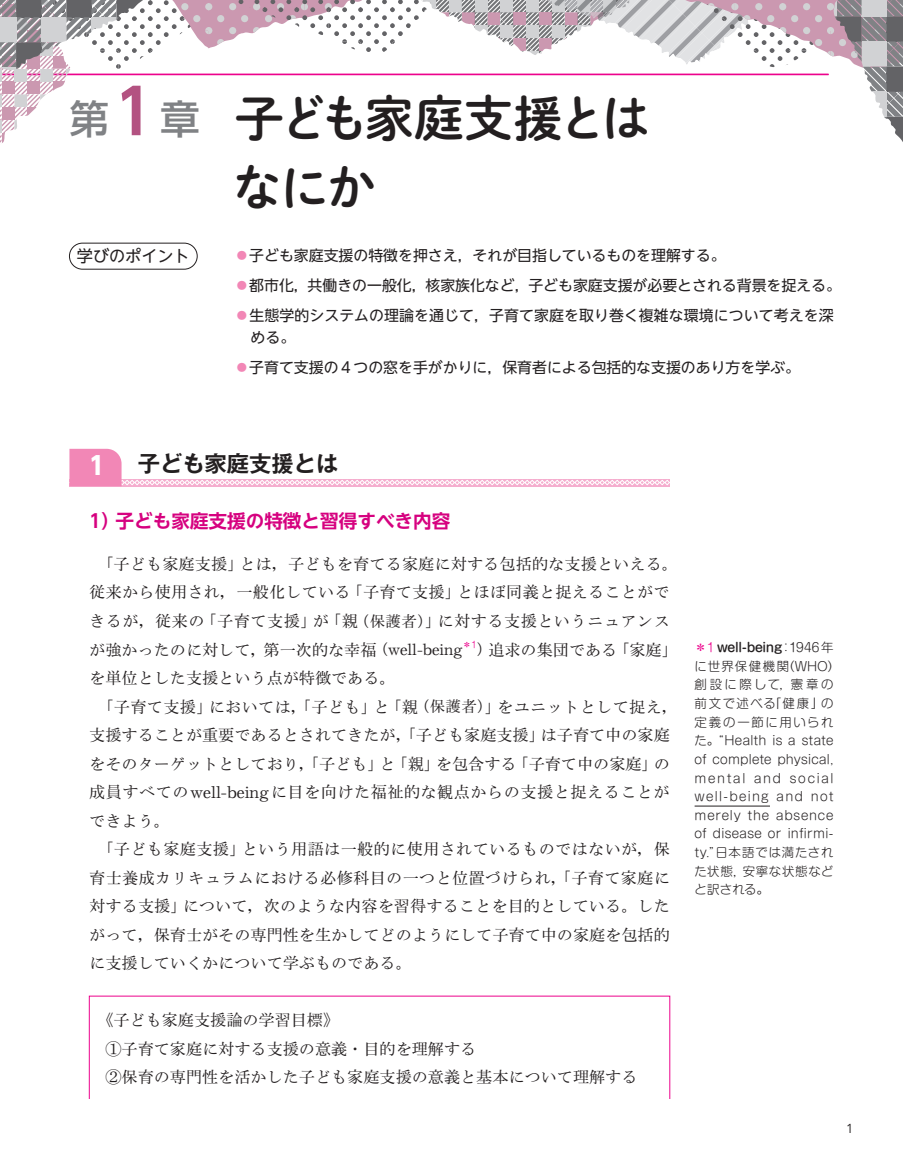
<style>
.page{position:relative;width:903px;height:1176px;background:#fff}
.page>*{position:absolute;margin:0;border:0;box-sizing:border-box;transform-origin:0 0}
.t1{font:49.52px/69.5px "P Shuei M Go Std N B";letter-spacing:-.085em;color:#231f20}
.t2{font:700 24.85px "MO Clear Tone SG";color:#fff}
.t3{font:700 22.4px "Gothic MB101 Pr 6 N De";color:#231f20}
.t4{font:700 18.55px "UD Shin Go NT Pr 6 N De";color:#d6017f}
.t5{font:500 16.1px/28.5px "Ro H Min Kok Pro";color:#231f20}
.t6{font:500 16.1px "Ro H Min Kok Pro";letter-spacing:.025em;color:#231f20}
.t7{font:500 16.1px "Ro H Min Kok Pro";letter-spacing:.03em;color:#231f20}
.t8{font:16.1px "UD Shin Go NT Pr 6 N";color:#231f20}
.t9{font:14.88px/22.4px "UD Shin Go NT Pr 6 N";color:#231f20}
.t10{font:12.95px "Avenir";color:#231f20}
.t11{font:300 12.42px/18.6px "Shin M Go Pr 6 N";letter-spacing:.065em;color:#231f20}
.t12{font:300 8.92px "Shin M Go Pr 6 N";color:#ed028c}
.s1{font-family:"UD Shin Go Pr 6 N";font-weight:500;font-size:39.73px;color:#808285}
.s2{font-family:"UD Shin Go Pr 6 N De";font-weight:700;font-size:61.95px;color:#b35281}
.s3{color:#f287b6}
.s4{font-size:15.4px}
.s5{color:#ed028c}
.s6{font-weight:500}
</style>
<div class="page">
<svg style="left:69px;top:449px;width:601px;height:37px"></svg>
<div style="left:69px;top:243px;width:129px;height:26px;border:1px solid #231f20;border-radius:13px"></div>
<hr style="left:694px;top:806px;width:76px;height:1px;background:#231f20">
<svg style="left:0;top:0;width:903px;height:143px"></svg>
<h1 class="t1" style="left:233px;top:82px;width:419px;text-indent:-164px"><span class="s1">第</span><span class="s2">1</span><span class="s1">章</span> 子ども家庭支援とはなにか</h1>
<p class="t8" style="left:77px;top:243px;width:114px">学びのポイント</p>
<p class="t9" style="left:234px;top:244px;width:493px"><span class="s3">○</span>子ども家庭支援の特徴を押さえ，それが目指しているものを理解する。</p>
<p class="t9" style="left:234px;top:274px;width:608px"><span class="s3">○</span>都市化，共働きの一般化，核家族化など，子ども家庭支援が必要とされる背景を捉える。</p>
<p class="t9" style="left:251px;top:303px;width:585px;text-indent:-16px"><span class="s3">○</span>生態学的システムの理論を通じて，子育て家庭を取り巻く複雑な環境について考えを深める。</p>
<p class="t9" style="left:234px;top:355px;width:567px"><span class="s3">○</span>子育て支援の４つの窓を手がかりに，保育者による包括的な支援のあり方を学ぶ。</p>
<h3 class="t3" style="left:138px;top:445px;width:202px">子ども家庭支援とは</h3>
<p class="t4" style="left:89px;top:506px;width:363px">1）子ども家庭支援の特徴と習得すべき内容</p>
<p class="t5" style="left:89px;top:551px;width:590px;text-indent:8px">「子ども家庭支援」とは，子どもを育てる家庭に対する包括的な支援といえる。従来から使用され，一般化している「子育て支援」とほぼ同義と捉えることができるが，従来の「子育て支援」が「親<span class="s4">（保護者）</span>」に対する支援というニュアンスが強かったのに対して，第一次的な幸福<span class="s4">（well-being</span></p>
<h2 class="t2" style="left:89px;top:447px;width:17px">1</h2>
<p class="t12" style="left:462px;top:637px;width:16px">＊1</p>
<p class="t5" style="left:477px;top:636px;width:202px"><span class="s4">）</span>追求の集団である「家庭」</p>
<p class="t5" style="left:89px;top:665px;width:308px">を単位とした支援という点が特徴である。</p>
<p class="t6" style="left:97px;top:696px;width:582px">「子育て支援」においては，「子ども」と「親<span class="s4">（保護者）</span>」をユニットとして捉え，</p>
<p class="t5" style="left:89px;top:722px;width:582px">支援することが重要であるとされてきたが，「子ども家庭支援」は子育て中の家庭</p>
<p class="t5" style="left:89px;top:750px;width:582px">をそのターゲットとしており，「子ども」と「親」を包含する「子育て中の家庭」の</p>
<p class="t7" style="left:89px;top:782px;width:582px">成員すべてのwell-beingに目を向けた福祉的な観点からの支援と捉えることが</p>
<p class="t5" style="left:89px;top:807px;width:82px">できよう。</p>
<p class="t6" style="left:97px;top:839px;width:574px">「子ども家庭支援」という用語は一般的に使用されているものではないが，保</p>
<p class="t6" style="left:89px;top:868px;width:582px">育士養成カリキュラムにおける必修科目の一つと位置づけられ，「子育て家庭に</p>
<p class="t5" style="left:89px;top:893px;width:582px">対する支援」について，次のような内容を習得することを目的としている。した</p>
<p class="t5" style="left:89px;top:921px;width:582px">がって，保育士がその専門性を生かしてどのようにして子育て中の家庭を包括的</p>
<p class="t5" style="left:89px;top:950px;width:324px">に支援していくかについて学ぶものである。</p>
<p class="t5" style="left:105px;top:1007px;width:534px;text-indent:-8px">《子ども家庭支援論の学習目標》<br>①子育て家庭に対する支援の意義・目的を理解する<br>②保育の専門性を活かした子ども家庭支援の意義と基本について理解する</p>
<p class="t11" style="left:694px;top:637px;width:147px"><span class="s5">＊1</span> <span class="s6">well-being</span>：1946 年に世界保健機関（WHO）創設に際して，憲章の前文で述べる「健康」の定義の一節に用いられた。“Health is a state of complete physical, mental and social well-being and not merely the absence of disease or infirmi&shy;ty.”日本語では満たされた状態，安寧な状態などと訳される。</p>
<p class="t10" style="left:846px;top:1120px;width:9px">1</p>
</div>
